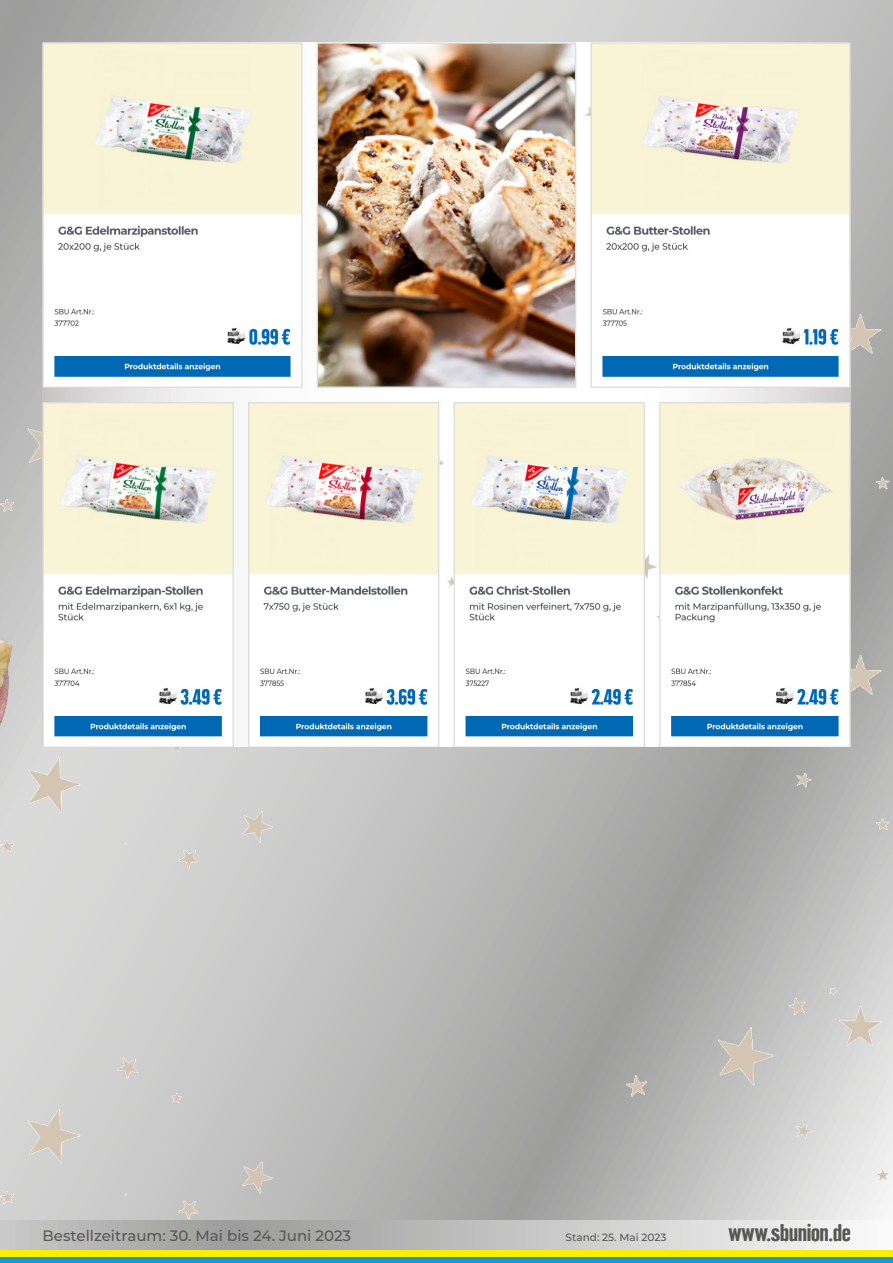
<style>
.page{position:relative;width:893px;height:1263px;background:#fff}
.page>*{position:absolute;margin:0;border:0;box-sizing:border-box;transform-origin:0 0}
.t1{font:900 condensed 24px "Plak Com";letter-spacing:.005em;color:#575756}
.t2{font:500 15px "Montserrat";color:#585856}
.t3{font:500 10.5px "Montserrat";color:#585856}
</style>
<div class="page">
<svg style="left:0;top:0;width:893px;height:125px;background:#c1c1c0"></svg>
<svg style="left:0;top:1220px;width:848px;height:30px;background:#c2c1c1"></svg>
<div style="left:0;top:1256px;width:893px;height:7px;background:#1598d5"></div>
<div style="left:0;top:1250px;width:893px;height:6px;background:#ffed00"></div>
<img style="left:1px;top:125px;width:892px;height:341px">
<img style="left:1px;top:466px;width:892px;height:350px">
<img style="left:0;top:816px;width:893px;height:404px">
<img style="left:0;top:125px;width:1px;height:618px">
<img style="left:0;top:466px;width:1px;height:404px">
<img style="left:43px;top:43px;width:807px;height:704px">
<img style="left:0;top:500px;width:13px;height:282px">
<p class="t2" style="left:43px;top:1225px;width:310px">Bestellzeitraum: 30. Mai bis 24. Juni 2023</p>
<p class="t3" style="left:566px;top:1230px;width:103px">Stand: 25. Mai 2023</p>
<h1 class="t1" style="left:729px;top:1218px;width:123px">www.sbunion.de</h1>
</div>
